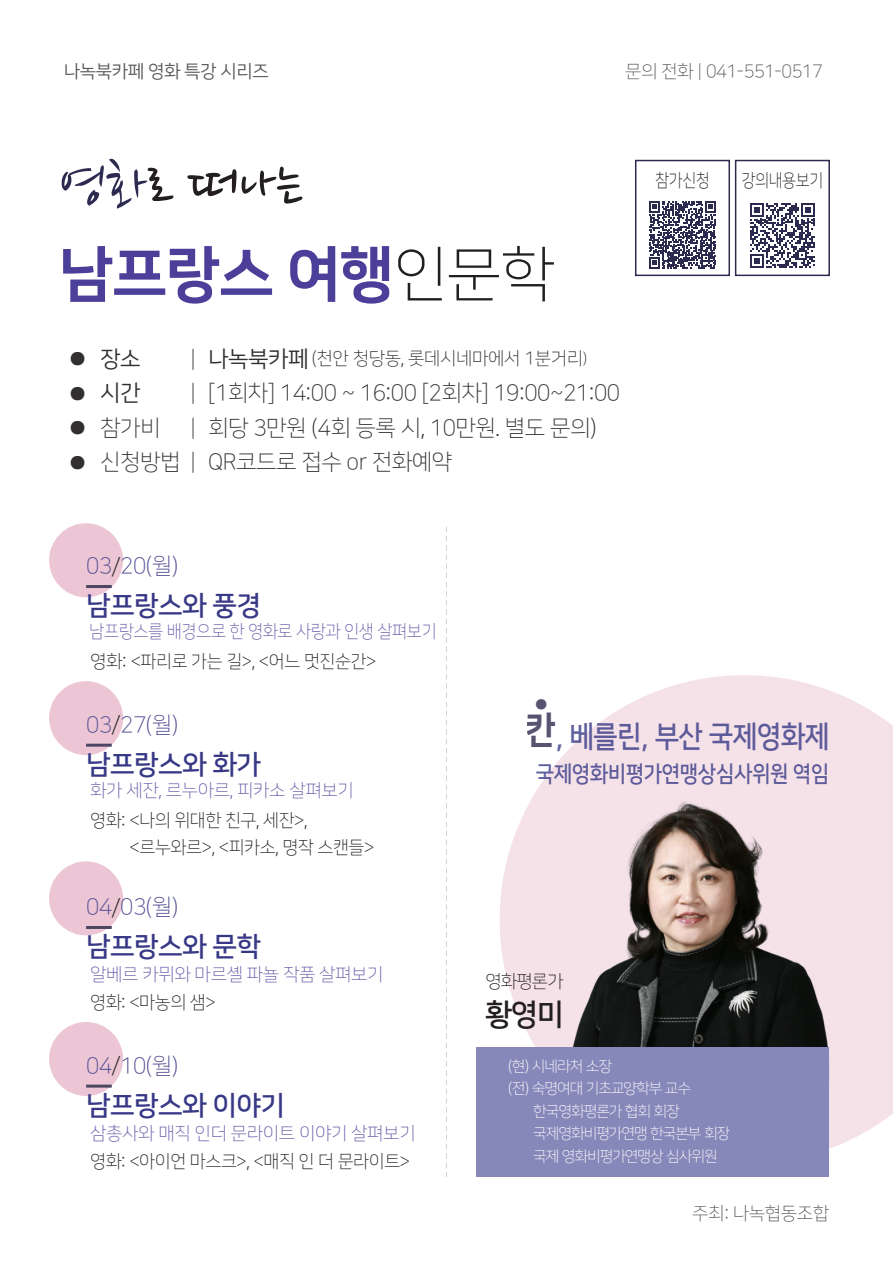
<style>
.page{position:relative;width:893px;height:1263px;background:#fff}
.page>*{position:absolute;margin:0;border:0;box-sizing:border-box;transform-origin:0 0}
.t1{font:60px "Nanum Square OTFEB";letter-spacing:-.02em;color:#4c3f99}
.t2{font:60px "Nanum Pen OTF";color:#231f20}
.t3{font:37.5px "Nanum Square OTFEB";color:#2d2a4f;scale:.9 1}
.t4{font:30px "Nanum Square OTFB";letter-spacing:-.025em;color:#373886;scale:.9 1}
.t5{font:30px "Nanum Square OTF ac B";color:#231f20}
.t6{font:27px "Nanum Square OTFB";letter-spacing:-.02em;color:#373886}
.t7{font:22.5px "Nanum Square OTFL";letter-spacing:-.02em;color:#312f30}
.t8{font:22.5px "Nanum Square OTFL";letter-spacing:-.02em;color:#514d92}
.t9{font:22.5px "Nanum Square OTFB";letter-spacing:-.02em;color:#373886;scale:.9 1}
.t10{font:22.5px "Nanum Square OTFR";color:#312f30}
.t11{font:18px/27px "Nanum Square OTFL";letter-spacing:-.02em;color:#231f20}
.t12{font:18px "Nanum Square OTFL";letter-spacing:-.02em;color:#695ca8}
.t13{font:18px "Nanum Square OTFL";letter-spacing:-.02em;color:#57585a}
.t14{font:18px "Nanum Square OTFL";letter-spacing:-.02em;color:#312f30}
.t15{font:18px "Nanum Square OTFL";letter-spacing:-.02em;color:#695ca8;scale:.92 1}
.t16{font:18px "Nanum Square OTFR";letter-spacing:-.02em;color:#57585a}
.t17{font:18px "Nanum Square OTFL";letter-spacing:-.02em;color:#231f20;scale:.85 1}
.t18{font:18px "Nanum Square OTF ac L";color:#231f20}
.t19{font:15px "Nanum Square OTF ac L";letter-spacing:-.02em;color:#fff}
.t20{font:15px "Kenten Generic";color:#2d2a4f}
.s1{font-family:"Nanum Brush OTF";font-size:64.5px;color:#2d2a4f}
.s2{font-family:"Nanum Square OTFL";color:#231f20}
.s3{font-family:"H2 mjr E";font-size:15px}
.s4{font-size:22.5px}
.s5{font-family:"Nanum Square OTFR";font-size:22.5px}
.s6{font-size:15px}
.s7{font-family:"Adobe Myungjo Std";font-weight:500;color:#231f20}
</style>
<div class="page">
<svg style="left:500px;top:675px;width:393px;height:474px;fill:#f5e2e9"></svg>
<img style="left:564px;top:797px;width:265px;height:250px">
<div style="left:49px;top:523px;width:74px;height:74px;background:#ecc6d4;border-radius:50%"></div>
<div style="left:49px;top:681px;width:74px;height:74px;background:#ecc6d4;border-radius:50%"></div>
<div style="left:49px;top:861px;width:74px;height:74px;background:#ecc6d4;border-radius:50%"></div>
<div style="left:49px;top:1022px;width:74px;height:74px;background:#ecc6d4;border-radius:50%"></div>
<hr style="left:86px;top:585px;width:26px;height:3px;background:#4d4663">
<hr style="left:86px;top:744px;width:26px;height:3px;background:#4d4663">
<hr style="left:86px;top:926px;width:26px;height:3px;background:#4d4663">
<hr style="left:86px;top:1084px;width:26px;height:3px;background:#4d4663">
<div style="left:476px;top:1047px;width:353px;height:130px;background:#8688ba"></div>
<svg style="left:446px;top:527px;width:1px;height:650px"></svg>
<div style="left:635px;top:160px;width:95px;height:116px;border:2px solid #2d2a4f"></div>
<div style="left:735px;top:160px;width:95px;height:116px;border:2px solid #2d2a4f"></div>
<svg style="left:649px;top:201px;width:67px;height:68px"></svg>
<svg style="left:750px;top:203px;width:65px;height:65px"></svg>
<p class="t16" style="left:64px;top:62px;width:207px">나녹북카페 영화 특강 시리즈</p>
<p class="t2" style="left:59px;top:155px;width:243px"><span class="s1">영화</span>로 떠나는</p>
<p class="t1" style="left:59px;top:241px;width:497px">남프랑스 여행<span class="s2">인문학</span></p>
<p class="t13" style="left:625px;top:62px;width:199px">문의 전화 | 041-551-0517</p>
<p class="t17" style="left:655px;top:171px;width:66px">참가신청</p>
<p class="t17" style="left:741px;top:171px;width:98px">강의내용보기</p>
<p class="t10" style="left:70px;top:347px;width:72px"><span class="s3">●</span> 장소</p>
<p class="t14" style="left:190px;top:349px;width:398px"><span class="s4">|</span> <span class="s5">나녹북카페</span> (천안 청당동, 롯데시네마에서 1분거리<span class="s6">)</span></p>
<p class="t10" style="left:70px;top:381px;width:72px"><span class="s3">●</span> 시간</p>
<p class="t7" style="left:190px;top:381px;width:431px">| [1회차] 14:00 ~ 16:00 [2회차] 19:00~21:00</p>
<p class="t7" style="left:70px;top:416px;width:92px"><span class="s3">●</span> 참가비</p>
<p class="t7" style="left:190px;top:416px;width:408px">| 회당 3만원 (4회 등록 시, 10만원. 별도 문의)</p>
<p class="t7" style="left:70px;top:450px;width:384px"><span class="s3">●</span> 신청방법 | QR코드로 접수 or 전화예약</p>
<p class="t8" style="left:86px;top:554px;width:94px">03<span class="s7">/</span>20(월)</p>
<p class="t6" style="left:86px;top:591px;width:176px">남프랑스와 풍경</p>
<p class="t15" style="left:89px;top:622px;width:379px">남프랑스를 배경으로 한 영화로 사랑과 인생 살펴보기</p>
<p class="t11" style="left:90px;top:648px;width:288px">영화: &lt;파리로 가는 길&gt;, &lt;어느 멋진순간&gt;</p>
<p class="t8" style="left:86px;top:713px;width:94px">03<span class="s7">/</span>27(월)</p>
<p class="t6" style="left:86px;top:750px;width:176px">남프랑스와 화가</p>
<p class="t12" style="left:90px;top:780px;width:265px">화가 세잔, 르누아르, 피카소 살펴보기</p>
<p class="t11" style="left:130px;top:807px;width:246px;text-indent:-39px">영화: &lt;나의 위대한 친구, 세잔&gt;, &lt;르누와르&gt;, &lt;피카소, 명작 스캔들&gt;</p>
<p class="t8" style="left:86px;top:895px;width:94px">04<span class="s7">/</span>03(월)</p>
<p class="t6" style="left:86px;top:932px;width:176px">남프랑스와 문학</p>
<p class="t12" style="left:90px;top:965px;width:295px">알베르 카뮈와 마르셸 파뇰 작품 살펴보기</p>
<p class="t11" style="left:90px;top:989px;width:127px">영화: &lt;마농의 샘&gt;</p>
<p class="t8" style="left:86px;top:1054px;width:94px">04<span class="s7">/</span>10(월)</p>
<p class="t6" style="left:86px;top:1091px;width:200px">남프랑스와 이야기</p>
<p class="t12" style="left:90px;top:1123px;width:327px">삼총사와 매직 인더 문라이트 이야기 살펴보기</p>
<p class="t11" style="left:90px;top:1148px;width:322px">영화: &lt;아이언 마스크&gt;, &lt;매직 인 더 문라이트&gt;</p>
<p class="t20" style="left:534px;top:696px;width:16px">3</p>
<h2 class="t3" style="left:526px;top:710px;width:36px">칸</h2>
<h3 class="t4" style="left:556px;top:720px;width:305px">, 베를린, 부산 국제영화제</h3>
<p class="t9" style="left:536px;top:762px;width:328px">국제영화비평가연맹상심사위원 역임</p>
<p class="t18" style="left:486px;top:972px;width:79px">영화평론가</p>
<p class="t5" style="left:486px;top:998px;width:79px">황영미</p>
<p class="t19" style="left:508px;top:1058px;width:105px">(현) 시네라처 소장</p>
<p class="t19" style="left:508px;top:1081px;width:184px">(전) 숙명여대 기초교양학부 교수</p>
<p class="t19" style="left:534px;top:1103px;width:147px">한국영화평론가 협회 회장</p>
<p class="t19" style="left:534px;top:1126px;width:198px">국제영화비평가연맹 한국본부 회장</p>
<p class="t19" style="left:534px;top:1148px;width:185px">국제 영화비평가연맹상 심사위원</p>
<p class="t13" style="left:692px;top:1204px;width:138px">주최: 나녹협동조합</p>
</div>
